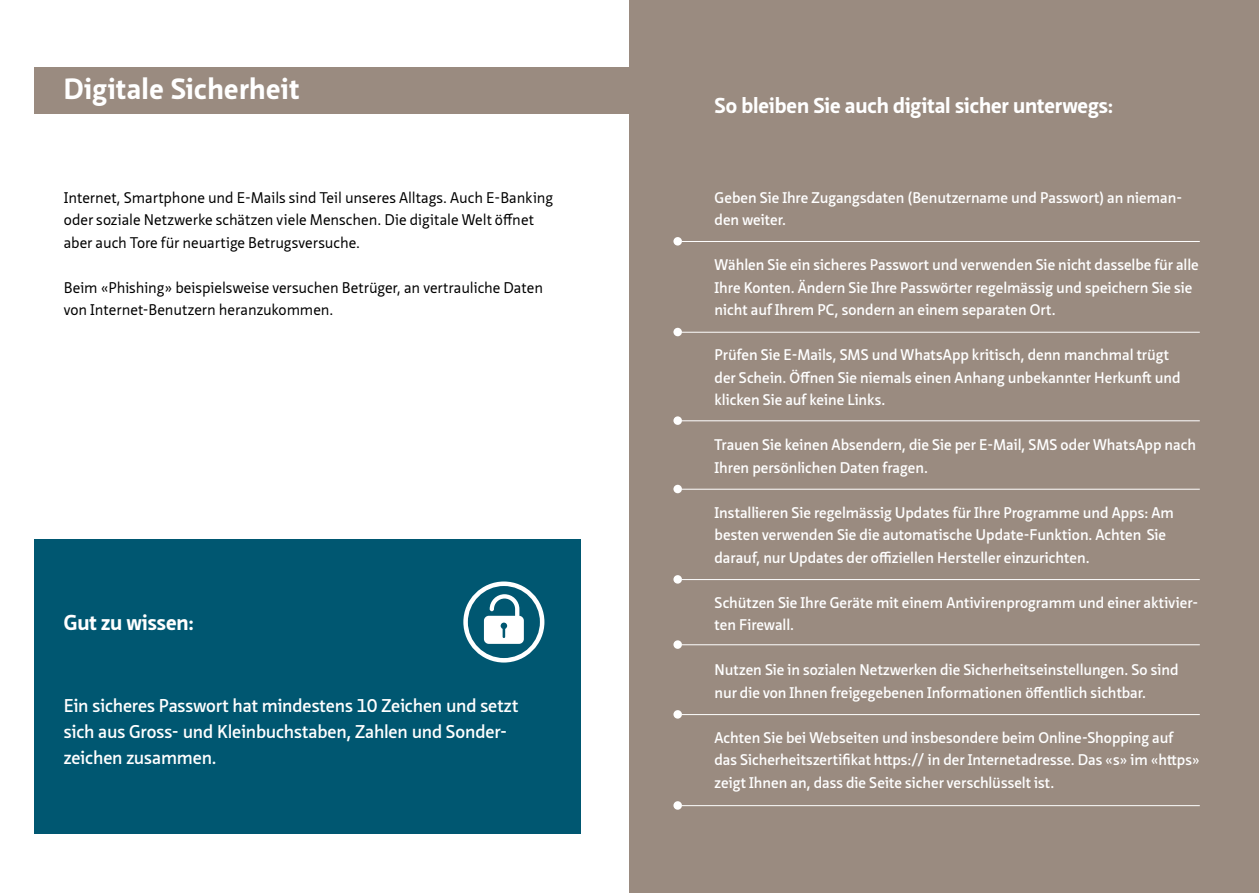
<style>
.page{position:relative;width:1259px;height:893px;background:#fff}
.page>*{position:absolute;margin:0;border:0;box-sizing:border-box;transform-origin:0 0}
.t1{font:700 28.5px "Neue Sans Pro";letter-spacing:.015em;color:#fff}
.t2{font:700 21px "Neue Sans Pro";letter-spacing:-.005em;color:#fff}
.t3{font:600 18px/25.5px "Neue Sans Pro";letter-spacing:-.01em;color:#fff}
.t4{font:600 15px/22.5px "Neue Sans Pro";color:#fff}
.t5{font:15px/22.5px "Neue Sans Pro";letter-spacing:-.005em;color:#000}
</style>
<div class="page">
<div style="left:629px;top:0;width:630px;height:893px;background:#9a8b80"></div>
<hr style="left:682px;top:241px;width:517px;height:1px;background:#fff">
<div style="left:673px;top:237px;width:9px;height:9px;background:#fff;border-radius:50%"></div>
<hr style="left:682px;top:332px;width:517px;height:1px;background:#fff">
<div style="left:673px;top:328px;width:9px;height:8px;background:#fff;border-radius:50%"></div>
<hr style="left:682px;top:421px;width:517px;height:1px;background:#fff">
<div style="left:673px;top:416px;width:9px;height:9px;background:#fff;border-radius:50%"></div>
<hr style="left:682px;top:489px;width:517px;height:1px;background:#fff">
<div style="left:673px;top:485px;width:9px;height:8px;background:#fff;border-radius:50%"></div>
<hr style="left:682px;top:579px;width:517px;height:1px;background:#fff">
<div style="left:673px;top:575px;width:9px;height:9px;background:#fff;border-radius:50%"></div>
<hr style="left:682px;top:644px;width:517px;height:1px;background:#fff">
<div style="left:673px;top:640px;width:9px;height:9px;background:#fff;border-radius:50%"></div>
<hr style="left:682px;top:714px;width:517px;height:1px;background:#fff">
<div style="left:673px;top:710px;width:9px;height:9px;background:#fff;border-radius:50%"></div>
<hr style="left:682px;top:805px;width:517px;height:1px;background:#fff">
<div style="left:673px;top:801px;width:9px;height:9px;background:#fff;border-radius:50%"></div>
<div style="left:34px;top:539px;width:546px;height:294px;background:#005771"></div>
<div style="left:34px;top:67px;width:595px;height:47px;background:#9a8b80"></div>
<svg style="left:463px;top:581px;width:81px;height:81px"></svg>
<h1 class="t1" style="left:64px;top:70px;width:237px">Digitale Sicherheit</h1>
<p class="t5" style="left:64px;top:186px;width:491px">Internet, Smartphone und E-Mails sind Teil unseres Alltags. Auch E-Banking oder soziale Netzwerke schätzen viele Menschen. Die digitale Welt öffnet aber auch Tore für neuartige Betrugsversuche.</p>
<p class="t5" style="left:64px;top:276px;width:481px">Beim «Phishing» beispielsweise versuchen Betrüger, an vertrauliche Daten von Internet-Benutzern heranzukommen.</p>
<h2 class="t2" style="left:64px;top:609px;width:132px">Gut zu wissen:</h2>
<p class="t3" style="left:64px;top:693px;width:456px">Ein sicheres Passwort hat mindestens 10 Zeichen und setzt sich aus Gross- und Kleinbuchstaben, Zahlen und Sonder&shy;zeichen zusammen.</p>
<h2 class="t2" style="left:714px;top:91px;width:400px">So bleiben Sie auch digital sicher unterwegs:</h2>
<p class="t4" style="left:714px;top:186px;width:469px">Geben Sie Ihre Zugangsdaten (Benutzername und Passwort) an nieman&shy;den weiter.</p>
<p class="t4" style="left:714px;top:253px;width:486px">Wählen Sie ein sicheres Passwort und verwenden Sie nicht dasselbe für alle<br>Ihre Konten. Ändern Sie Ihre Passwörter regelmässig und speichern Sie sie nicht auf Ihrem PC, sondern an einem separaten Ort.</p>
<p class="t4" style="left:714px;top:343px;width:467px">Prüfen Sie E-Mails, SMS und WhatsApp kritisch, denn manchmal trügt der Schein. Öffnen Sie niemals einen Anhang unbekannter Herkunft und klicken Sie auf keine Links.</p>
<p class="t4" style="left:714px;top:433px;width:483px">Trauen Sie keinen Absendern, die Sie per E-Mail, SMS oder WhatsApp nach<br>Ihren persönlichen Daten fragen.</p>
<p class="t4" style="left:714px;top:501px;width:461px">Installieren Sie regelmässig Updates für Ihre Programme und Apps: Am besten verwenden Sie die automatische Update-Funktion. Achten Sie darauf, nur Updates der offiziellen Hersteller einzurichten.</p>
<p class="t4" style="left:714px;top:591px;width:485px">Schützen Sie Ihre Geräte mit einem Antivirenprogramm und einer aktivier&shy;ten Firewall.</p>
<p class="t4" style="left:714px;top:658px;width:465px">Nutzen Sie in sozialen Netzwerken die Sicherheitseinstellungen. So sind nur die von Ihnen freigegebenen Informationen öffentlich sichtbar.</p>
<p class="t4" style="left:714px;top:726px;width:487px">Achten Sie bei Webseiten und insbesondere beim Online-Shopping auf<br>das Sicherheitszertifikat https:// in der Internetadresse. Das «s» im «https» zeigt Ihnen an, dass die Seite sicher verschlüsselt ist.</p>
</div>
